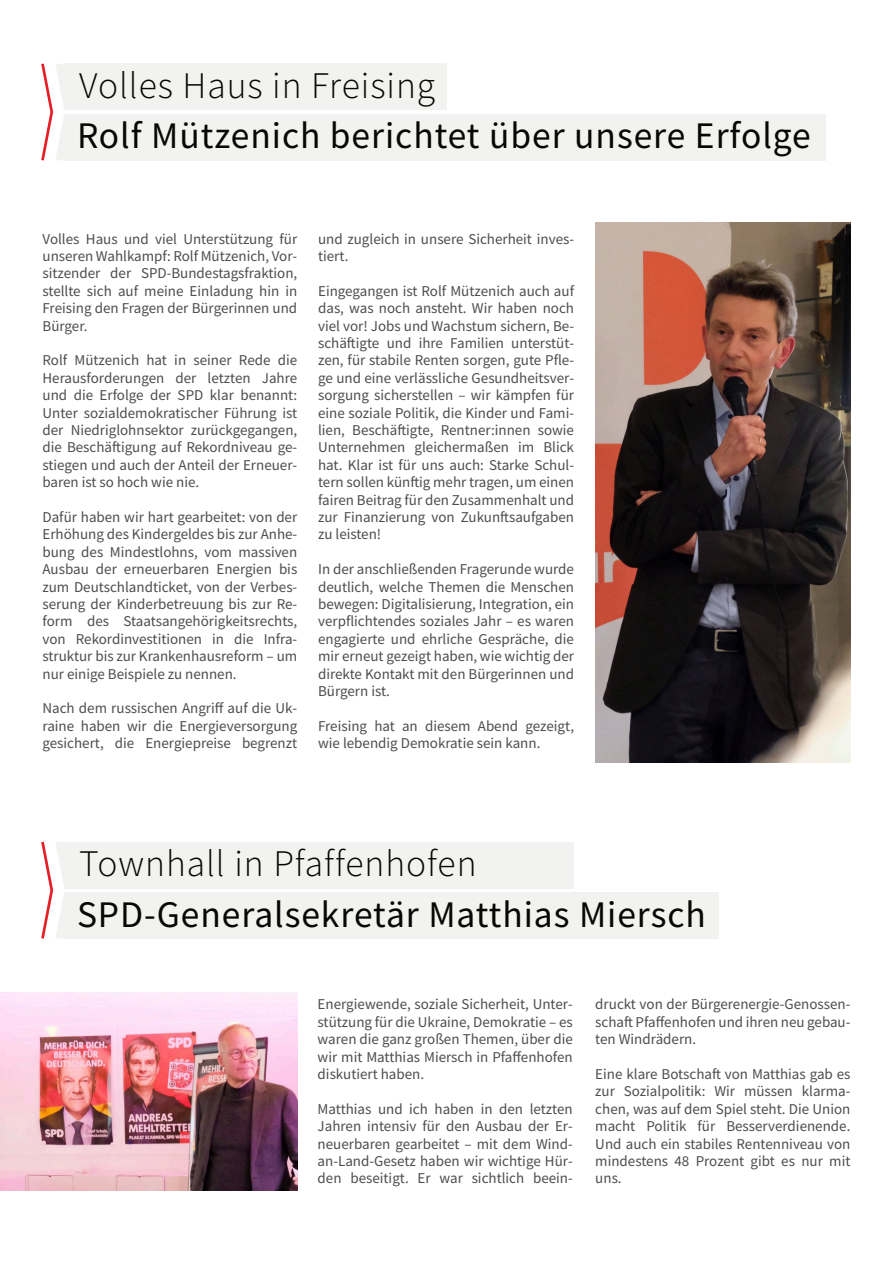
<style>
.page{position:relative;width:893px;height:1263px;background:#fff}
.page>*{position:absolute;margin:0;border:0;box-sizing:border-box;transform-origin:0 0}
.t1{font:37.5px "Source Sans Pro";letter-spacing:.025em;color:#080704}
.t2{font:300 37.5px "Source Sans Pro";letter-spacing:.025em;color:#080704}
.t3{font:15px "Source Sans Pro";color:#4e4d4c}
</style>
<div class="page">
<div style="left:64px;top:842px;width:510px;height:46px;background:#f2f2f1"></div>
<div style="left:64px;top:892px;width:655px;height:46px;background:#f2f2f1"></div>
<svg style="left:41px;top:841px;width:32px;height:98px"></svg>
<img style="left:595px;top:222px;width:255px;height:540px">
<div style="left:64px;top:64px;width:382px;height:46px;background:#f2f2f1"></div>
<div style="left:64px;top:114px;width:762px;height:46px;background:#f2f2f1"></div>
<svg style="left:41px;top:63px;width:32px;height:98px"></svg>
<img style="left:0;top:992px;width:298px;height:199px">
<p class="t2" style="left:79px;top:70px;width:357px">Volles Haus in Freising</p>
<p class="t1" style="left:77px;top:120px;width:735px">Rolf Mützenich berichtet über unsere Erfolge</p>
<p class="t3" style="left:43px;top:232px;width:256px">Volles Haus und viel Unterstützung für</p>
<p class="t3" style="left:43px;top:250px;width:256px">unseren Wahlkampf: Rolf Mützenich, Vor-</p>
<p class="t3" style="left:43px;top:267px;width:256px">sitzender der SPD-Bundestagsfraktion,</p>
<p class="t3" style="left:43px;top:285px;width:256px">stellte sich auf meine Einladung hin in</p>
<p class="t3" style="left:43px;top:302px;width:256px">Freising den Fragen der Bürgerinnen und</p>
<p class="t3" style="left:43px;top:319px;width:46px">Bürger.</p>
<p class="t3" style="left:43px;top:354px;width:256px">Rolf Mützenich hat in seiner Rede die</p>
<p class="t3" style="left:43px;top:372px;width:256px">Herausforderungen der letzten Jahre</p>
<p class="t3" style="left:43px;top:389px;width:256px">und die Erfolge der SPD klar benannt:</p>
<p class="t3" style="left:43px;top:406px;width:256px">Unter sozialdemokratischer Führung ist</p>
<p class="t3" style="left:43px;top:424px;width:256px">der Niedriglohnsektor zurückgegangen,</p>
<p class="t3" style="left:43px;top:441px;width:256px">die Beschäftigung auf Rekordniveau ge-</p>
<p class="t3" style="left:43px;top:459px;width:256px">stiegen und auch der Anteil der Erneuer-</p>
<p class="t3" style="left:43px;top:476px;width:158px">baren ist so hoch wie nie.</p>
<p class="t3" style="left:43px;top:511px;width:256px">Dafür haben wir hart gearbeitet: von der</p>
<p class="t3" style="left:43px;top:528px;width:256px">Erhöhung des Kindergeldes bis zur Anhe-</p>
<p class="t3" style="left:43px;top:546px;width:256px">bung des Mindestlohns, vom massiven</p>
<p class="t3" style="left:43px;top:563px;width:256px">Ausbau der erneuerbaren Energien bis</p>
<p class="t3" style="left:43px;top:580px;width:256px">zum Deutschlandticket, von der Verbes-</p>
<p class="t3" style="left:43px;top:598px;width:256px">serung der Kinderbetreuung bis zur Re-</p>
<p class="t3" style="left:43px;top:615px;width:256px">form des Staatsangehörigkeitsrechts,</p>
<p class="t3" style="left:43px;top:633px;width:256px">von Rekordinvestitionen in die Infra-</p>
<p class="t3" style="left:43px;top:650px;width:256px">struktur bis zur Krankenhausreform – um</p>
<p class="t3" style="left:43px;top:667px;width:196px">nur einige Beispiele zu nennen.</p>
<p class="t3" style="left:43px;top:702px;width:256px">Nach dem russischen Angriff auf die Uk-</p>
<p class="t3" style="left:43px;top:720px;width:256px">raine haben wir die Energieversorgung</p>
<p class="t3" style="left:43px;top:737px;width:256px">gesichert, die Energiepreise begrenzt</p>
<p class="t3" style="left:318px;top:232px;width:257px">und zugleich in unsere Sicherheit inves-</p>
<p class="t3" style="left:318px;top:250px;width:32px">tiert.</p>
<p class="t3" style="left:318px;top:285px;width:257px">Eingegangen ist Rolf Mützenich auch auf</p>
<p class="t3" style="left:318px;top:302px;width:257px">das, was noch ansteht. Wir haben noch</p>
<p class="t3" style="left:318px;top:319px;width:257px">viel vor! Jobs und Wachstum sichern, Be-</p>
<p class="t3" style="left:318px;top:337px;width:257px">schäftigte und ihre Familien unterstüt-</p>
<p class="t3" style="left:318px;top:354px;width:257px">zen, für stabile Renten sorgen, gute Pfle-</p>
<p class="t3" style="left:318px;top:372px;width:257px">ge und eine verlässliche Gesundheitsver-</p>
<p class="t3" style="left:318px;top:389px;width:257px">sorgung sicherstellen – wir kämpfen für</p>
<p class="t3" style="left:318px;top:406px;width:257px">eine soziale Politik, die Kinder und Fami-</p>
<p class="t3" style="left:318px;top:424px;width:257px">lien, Beschäftigte, Rentner:innen sowie</p>
<p class="t3" style="left:318px;top:441px;width:257px">Unternehmen gleichermaßen im Blick</p>
<p class="t3" style="left:318px;top:459px;width:257px">hat. Klar ist für uns auch: Starke Schul-</p>
<p class="t3" style="left:318px;top:476px;width:257px">tern sollen künftig mehr tragen, um einen</p>
<p class="t3" style="left:318px;top:493px;width:257px">fairen Beitrag für den Zusammenhalt und</p>
<p class="t3" style="left:318px;top:511px;width:257px">zur Finanzierung von Zukunftsaufgaben</p>
<p class="t3" style="left:318px;top:528px;width:65px">zu leisten!</p>
<p class="t3" style="left:318px;top:563px;width:257px">In der anschließenden Fragerunde wurde</p>
<p class="t3" style="left:318px;top:580px;width:257px">deutlich, welche Themen die Menschen</p>
<p class="t3" style="left:318px;top:598px;width:257px">bewegen: Digitalisierung, Integration, ein</p>
<p class="t3" style="left:318px;top:615px;width:257px">verpflichtendes soziales Jahr – es waren</p>
<p class="t3" style="left:318px;top:633px;width:257px">engagierte und ehrliche Gespräche, die</p>
<p class="t3" style="left:318px;top:650px;width:257px">mir erneut gezeigt haben, wie wichtig der</p>
<p class="t3" style="left:318px;top:667px;width:257px">direkte Kontakt mit den Bürgerinnen und</p>
<p class="t3" style="left:318px;top:685px;width:73px">Bürgern ist.</p>
<p class="t3" style="left:318px;top:720px;width:257px">Freising hat an diesem Abend gezeigt,</p>
<p class="t3" style="left:318px;top:737px;width:224px">wie lebendig Demokratie sein kann.</p>
<p class="t2" style="left:79px;top:848px;width:399px">Townhall in Pfaffenhofen</p>
<p class="t1" style="left:77px;top:898px;width:630px">SPD-Generalsekretär Matthias Miersch</p>
<p class="t3" style="left:318px;top:998px;width:257px">Energiewende, soziale Sicherheit, Unter-</p>
<p class="t3" style="left:318px;top:1015px;width:257px">stützung für die Ukraine, Demokratie – es</p>
<p class="t3" style="left:318px;top:1033px;width:257px">waren die ganz großen Themen, über die</p>
<p class="t3" style="left:318px;top:1050px;width:257px">wir mit Matthias Miersch in Pfaffenhofen</p>
<p class="t3" style="left:318px;top:1068px;width:108px">diskutiert haben.</p>
<p class="t3" style="left:318px;top:1102px;width:257px">Matthias und ich haben in den letzten</p>
<p class="t3" style="left:318px;top:1120px;width:257px">Jahren intensiv für den Ausbau der Er-</p>
<p class="t3" style="left:318px;top:1137px;width:257px">neuerbaren gearbeitet – mit dem Wind-</p>
<p class="t3" style="left:318px;top:1155px;width:257px">an-Land-Gesetz haben wir wichtige Hür-</p>
<p class="t3" style="left:318px;top:1172px;width:257px">den beseitigt. Er war sichtlich beein-</p>
<p class="t3" style="left:595px;top:998px;width:257px">druckt von der Bürgerenergie-Genossen-</p>
<p class="t3" style="left:595px;top:1015px;width:257px">schaft Pfaffenhofen und ihren neu gebau-</p>
<p class="t3" style="left:595px;top:1033px;width:102px">ten Windrädern.</p>
<p class="t3" style="left:595px;top:1068px;width:257px">Eine klare Botschaft von Matthias gab es</p>
<p class="t3" style="left:595px;top:1085px;width:257px">zur Sozialpolitik: Wir müssen klarma-</p>
<p class="t3" style="left:595px;top:1102px;width:257px">chen, was auf dem Spiel steht. Die Union</p>
<p class="t3" style="left:595px;top:1120px;width:257px">macht Politik für Besserverdienende.</p>
<p class="t3" style="left:595px;top:1137px;width:257px">Und auch ein stabiles Rentenniveau von</p>
<p class="t3" style="left:595px;top:1155px;width:257px">mindestens 48 Prozent gibt es nur mit</p>
<p class="t3" style="left:595px;top:1172px;width:28px">uns.</p>
</div>
